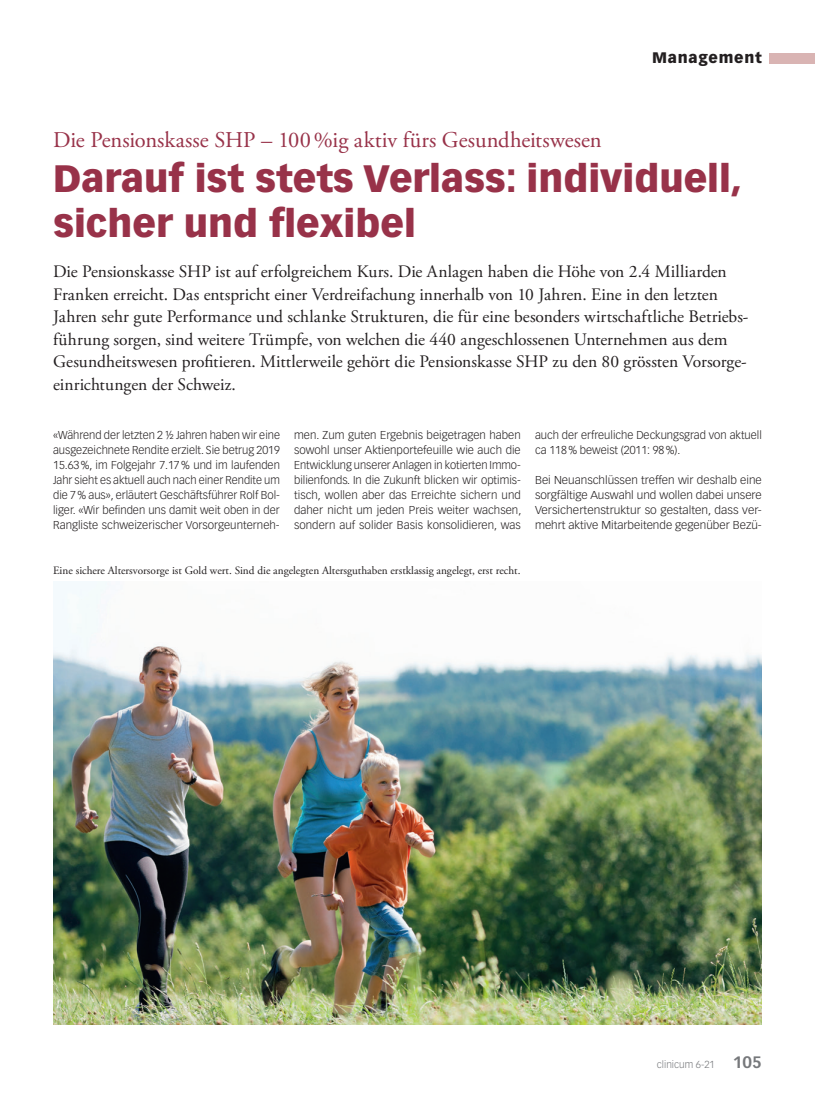
<style>
.page{position:relative;width:815px;height:1099px;background:#fff}
.page>*{position:absolute;margin:0;border:0;box-sizing:border-box;transform-origin:0 0}
.t1{font:900 37.5px/45px "Vectora LT Std";color:#983249}
.t2{font:22.5px "Adobe Garamond Pro";color:#983249}
.t3{font:17.5px/22.5px "Adobe Garamond Pro";color:#231f20}
.t4{font:900 15px "Vectora LT Std";letter-spacing:.05em;color:#231f20}
.t5{font:300 11.25px/15px "Vectora LT Std";color:#231f20;text-align:justify}
.t6{font:300 11.25px/15px "Vectora LT Std";color:#231f20;text-align:justify;scale:1.04 1}
.t7{font:11.25px "Adobe Garamond Pro";color:#231f20}
.t8{font:300 10px "Vectora LT Std";color:#76787b}
.s1{font-weight:700;font-size:16.25px}
</style>
<div class="page">
<div style="left:770px;top:53px;width:45px;height:10px;background:#d9b4b3"></div>
<img style="left:53px;top:582px;width:709px;height:442px">
<h3 class="t4" style="left:652px;top:49px;width:111px">Management</h3>
<h2 class="t2" style="left:53px;top:126px;width:550px">Die Pensionskasse SHP – 100 %ig aktiv fürs Gesundheitswesen</h2>
<h1 class="t1" style="left:53px;top:155px;width:690px">Darauf ist stets Verlass: individuell, sicher und flexibel</h1>
<p class="t3" style="left:53px;top:261px;width:697px">Die Pensionskasse SHP ist auf erfolgreichem Kurs. Die Anlagen haben die Höhe von 2.4 Milliarden Franken erreicht. Das entspricht einer Verdreifachung innerhalb von 10 Jahren. Eine in den letzten Jahren sehr gute Performance und schlanke Strukturen, die für eine besonders wirtschaftliche Betriebs&shy;führung sorgen, sind weitere Trümpfe, von welchen die 440 angeschlossenen Unternehmen aus dem Gesundheitswesen profitieren. Mittlerweile gehört die Pensionskasse SHP zu den 80 grössten Vorsorge&shy;einrichtungen der Schweiz.</p>
<p class="t5" style="left:53px;top:428px;width:228px">«Während der letzten 2 ½ Jahren haben wir eine ausgezeichnete Rendite erzielt. Sie betrug 2019<br>15.63 %, im Folgejahr 7.17 % und im laufenden Jahr sieht es aktuell auch nach einer Rendite um die 7 % aus», erläutert Geschäftsführer Rolf Bol&shy;liger. «Wir befinden uns damit weit oben in der Rangliste schweizerischer Vorsorgeunterneh-</p>
<p class="t5" style="left:294px;top:428px;width:229px">men. Zum guten Ergebnis beigetragen haben sowohl unser Aktienportefeuille wie auch die Entwicklung unserer Anlagen in kotierten Immo&shy;bilienfonds. In die Zukunft blicken wir optimis&shy;tisch, wollen aber das Erreichte sichern und daher nicht um jeden Preis weiter wachsen, sondern auf solider Basis konsolidieren, was</p>
<p class="t5" style="left:535px;top:428px;width:228px">auch der erfreuliche Deckungsgrad von aktuell ca 118 % beweist (2011: 98 %).</p>
<p class="t6" style="left:535px;top:473px;width:220px">Bei Neuanschlüssen treffen wir deshalb eine sorgfältige Auswahl und wollen dabei unsere Versichertenstruktur so gestalten, dass ver&shy;mehrt aktive Mitarbeitende gegenüber Bezü-</p>
<p class="t7" style="left:53px;top:564px;width:469px">Eine sichere Altersvorsorge ist Gold wert. Sind die angelegten Altersguthaben erstklassig angelegt, erst recht.</p>
<p class="t8" style="left:657px;top:1058px;width:106px">clinicum 6-21 <span class="s1">105</span></p>
</div>
